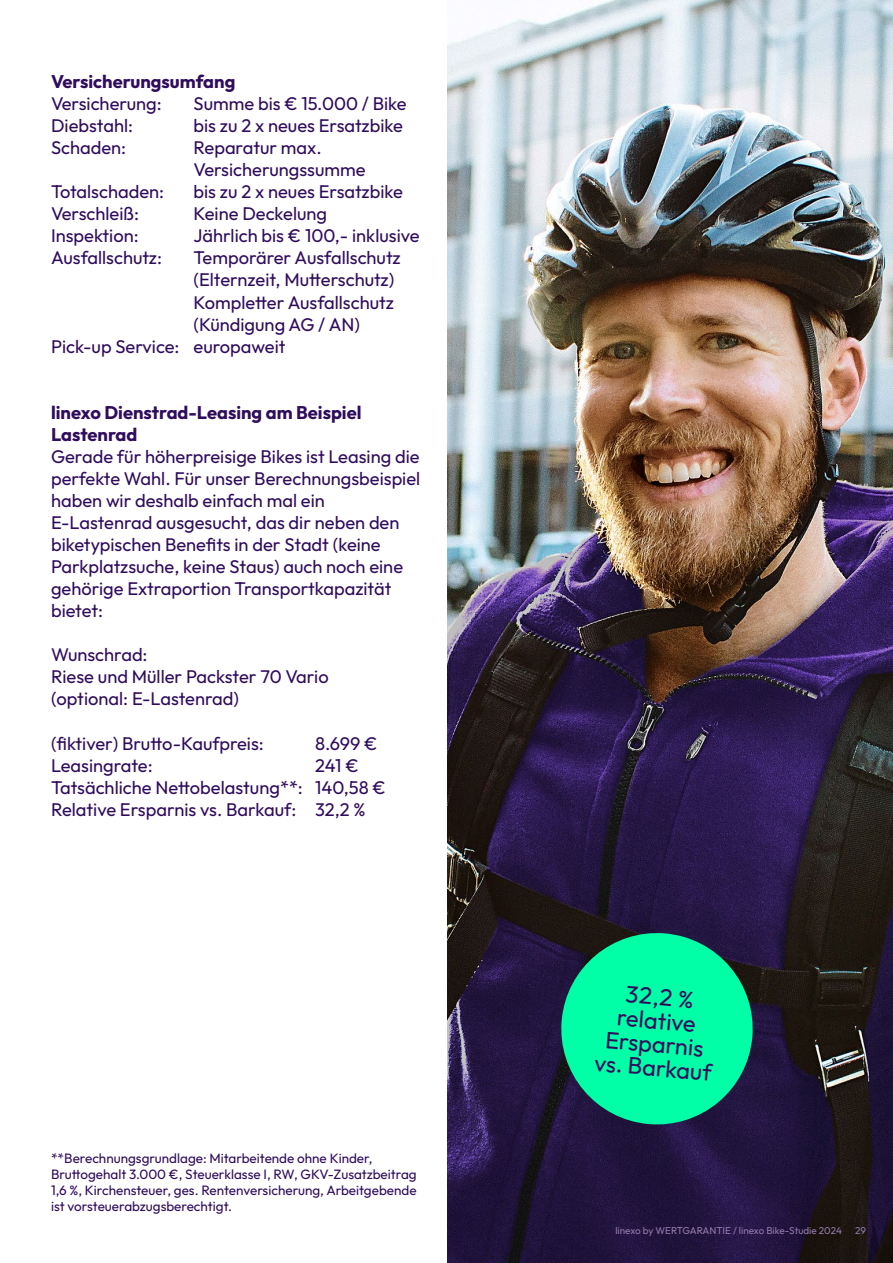
<style>
.page{position:relative;width:893px;height:1263px;background:#fff}
.page>*{position:absolute;margin:0;border:0;box-sizing:border-box;transform-origin:0 0}
.t1{font:23.55px/23.5px "Outfit";color:#300c5d;text-align:center}
.t2{font:18.3px/22px "Outfit";color:#300c5d}
.t3{font:700 18.3px/22px "Outfit";color:#300c5d}
.t4{font:13.5px/16.2px "Outfit";color:#300c5d}
.t5{font:9.9px "Outfit";color:#9479ab}
</style>
<div class="page">
<img style="left:447px;top:0;width:446px;height:1263px">
<svg style="left:557px;top:929px;width:200px;height:200px;background:#09bd86"></svg>
<p class="t3" style="left:51px;top:71px;width:186px">Versicherungsumfang</p>
<p class="t2" style="left:51px;top:93px;width:112px">Versicherung:</p>
<p class="t2" style="left:194px;top:93px;width:215px">Summe bis € 15.000 / Bike</p>
<p class="t2" style="left:51px;top:115px;width:84px">Diebstahl:</p>
<p class="t2" style="left:194px;top:115px;width:211px">bis zu 2 x neues Ersatzbike</p>
<p class="t2" style="left:51px;top:137px;width:77px">Schaden:</p>
<p class="t2" style="left:194px;top:137px;width:174px">Reparatur max.<br>Versicherungssumme</p>
<p class="t2" style="left:51px;top:181px;width:115px">Totalschaden:</p>
<p class="t2" style="left:194px;top:181px;width:211px">bis zu 2 x neues Ersatzbike</p>
<p class="t2" style="left:51px;top:203px;width:89px">Verschleiß:</p>
<p class="t2" style="left:194px;top:203px;width:135px">Keine Deckelung</p>
<p class="t2" style="left:51px;top:225px;width:89px">Inspektion:</p>
<p class="t2" style="left:194px;top:225px;width:228px">Jährlich bis € 100,- inklusive</p>
<p class="t2" style="left:51px;top:247px;width:113px">Ausfallschutz:</p>
<p class="t2" style="left:194px;top:247px;width:209px">Temporärer Ausfallschutz</p>
<p class="t2" style="left:194px;top:269px;width:202px">(Elternzeit, Mutterschutz)</p>
<p class="t2" style="left:194px;top:291px;width:202px">Kompletter Ausfallschutz</p>
<p class="t2" style="left:194px;top:314px;width:168px">(Kündigung AG / AN)</p>
<p class="t2" style="left:51px;top:336px;width:236px">Pick-up Service: europaweit</p>
<p class="t3" style="left:51px;top:402px;width:312px">linexo Dienstrad-Leasing am Beispiel<br>Lastenrad</p>
<p class="t2" style="left:51px;top:446px;width:371px">Gerade für höherpreisige Bikes ist Leasing die perfekte Wahl. Für unser Berechnungsbeispiel haben wir deshalb einfach mal ein E-Lastenrad ausgesucht, das dir neben den biketypischen Benefits in der Stadt (keine Parkplatzsuche, keine Staus) auch noch eine gehörige Extraportion Transportkapazität bietet:</p>
<p class="t2" style="left:51px;top:644px;width:279px">Wunschrad:<br>Riese und Müller Packster 70 Vario (optional: E-Lastenrad)</p>
<p class="t2" style="left:51px;top:733px;width:214px">(fiktiver) Brutto-Kaufpreis:</p>
<p class="t2" style="left:315px;top:733px;width:64px">8.699 €</p>
<p class="t2" style="left:51px;top:755px;width:103px">Leasingrate:</p>
<p class="t2" style="left:51px;top:755px;width:336px;text-indent:264px">241 €<br>Tatsächliche Nettobelastung**: 140,58 €<br>Relative Ersparnis vs. Barkauf: 32,2 %</p>
<p class="t4" style="left:51px;top:1150px;width:367px">**Berechnungsgrundlage: Mitarbeitende ohne Kinder, Bruttogehalt 3.000 €, Steuerklasse I, RW, GKV-Zusatzbeitrag 1,6 %, Kirchensteuer, ges. Rentenversicherung, Arbeitgebende ist vorsteuerabzugsberechtigt.</p>
<p class="t1" style="left:602px;top:981px;width:119px;rotate:5deg">32,2 % relative<br>Ersparnis vs. Barkauf</p>
<p class="t5" style="left:615px;top:1224px;width:228px">linexo by WERTGARANTIE / linexo Bike-Studie 2024</p>
<p class="t5" style="left:855px;top:1224px;width:12px">29</p>
</div>
